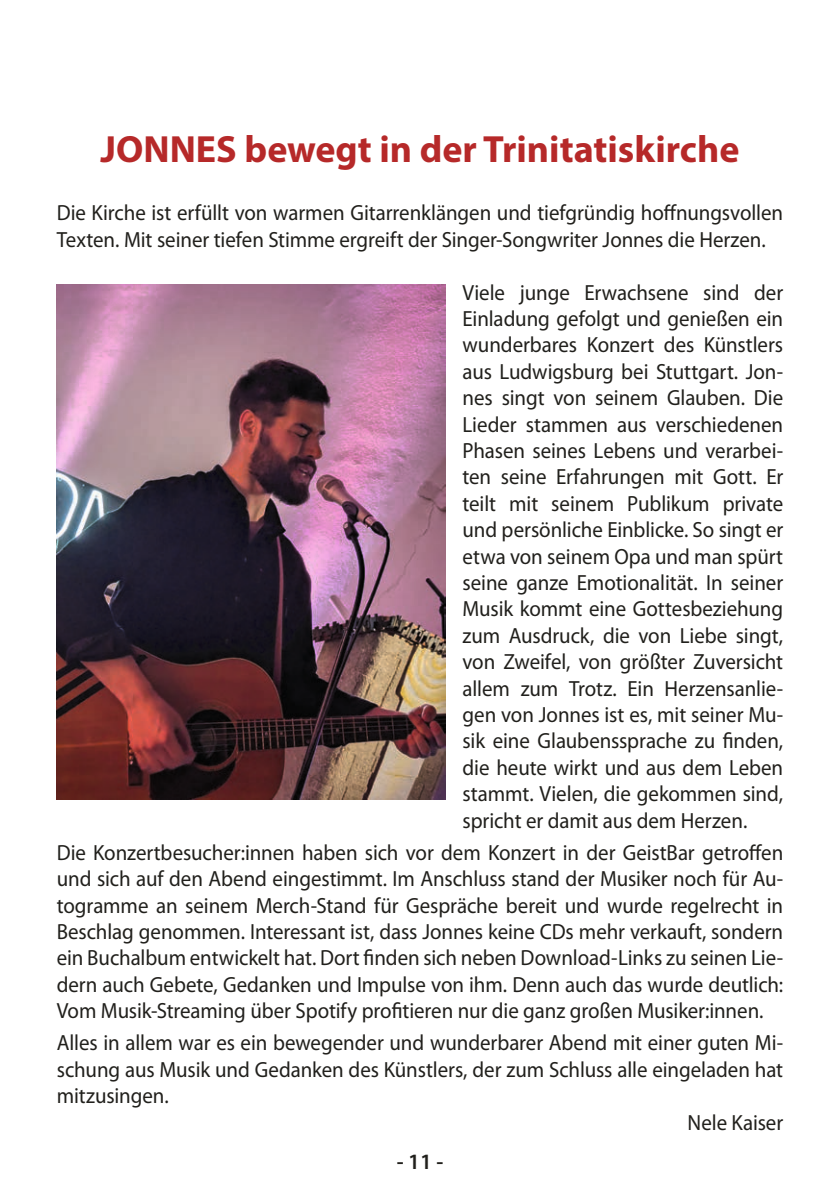
<style>
.page{position:relative;width:840px;height:1191px;background:#fff}
.page>*{position:absolute;margin:0;border:0;box-sizing:border-box;transform-origin:0 0}
.Überschrift_Titel_TB{font:700 38px "Myriad Pro";color:#b62929}
.Fliesstext_TB{font:22px/26.4px "Myriad Pro";letter-spacing:-.005em;color:#21201c;text-align:justify;scale:.95 1}
.t1{font:600 22px "Myriad Pro";color:#21201c}
</style>
<div class="page">
<img style="left:57px;top:285px;width:388px;height:514px">
<p class="Überschrift_Titel_TB" style="left:100px;top:124px;width:640px">JONNES bewegt in der Trinitatiskirche</p>
<p class="Fliesstext_TB" style="left:57px;top:199px;width:765px">Die Kirche ist erfüllt von warmen Gitarrenklängen und tiefgründig hoffnungsvollen<br>Texten. Mit seiner tiefen Stimme ergreift der Singer-Songwriter Jonnes die Herzen.</p>
<p class="Fliesstext_TB" style="left:462px;top:278px;width:339px">Viele junge Erwachsene sind der Einladung gefolgt und genießen ein wunderbares Konzert des Künstlers aus Ludwigsburg bei Stuttgart. Jon&shy;nes singt von seinem Glauben. Die Lieder stammen aus verschiedenen Phasen seines Lebens und verarbei&shy;ten seine Erfahrungen mit Gott. Er teilt mit seinem Publikum private und persönliche Einblicke. So singt er etwa von seinem Opa und man spürt seine ganze Emotionalität. In seiner Musik kommt eine Gottesbeziehung zum Ausdruck, die von Liebe singt, von Zweifel, von größter Zuversicht allem zum Trotz. Ein Herzensanlie&shy;gen von Jonnes ist es, mit seiner Mu&shy;sik eine Glaubenssprache zu finden, die heute wirkt und aus dem Leben stammt. Vielen, die gekommen sind, spricht er damit aus dem Herzen.</p>
<p class="Fliesstext_TB" style="left:57px;top:839px;width:765px">Die Konzertbesucher:innen haben sich vor dem Konzert in der GeistBar getroffen und sich auf den Abend eingestimmt. Im Anschluss stand der Musiker noch für Au&shy;togramme an seinem Merch-Stand für Gespräche bereit und wurde regelrecht in Beschlag genommen. Interessant ist, dass Jonnes keine CDs mehr verkauft, sondern ein Buchalbum entwickelt hat. Dort finden sich neben Download-Links zu seinen Lie&shy;dern auch Gebete, Gedanken und Impulse von ihm. Denn auch das wurde deutlich:<br>Vom Musik-Streaming über Spotify profitieren nur die ganz großen Musiker:innen.</p>
<p class="Fliesstext_TB" style="left:57px;top:1029px;width:765px">Alles in allem war es ein bewegender und wunderbarer Abend mit einer guten Mi&shy;schung aus Musik und Gedanken des Künstlers, der zum Schluss alle eingeladen hat mitzusingen.</p>
<p class="Fliesstext_TB" style="left:687px;top:1108px;width:102px">Nele Kaiser</p>
<p class="t1" style="left:396px;top:1147px;width:48px">- 11 -</p>
</div>
